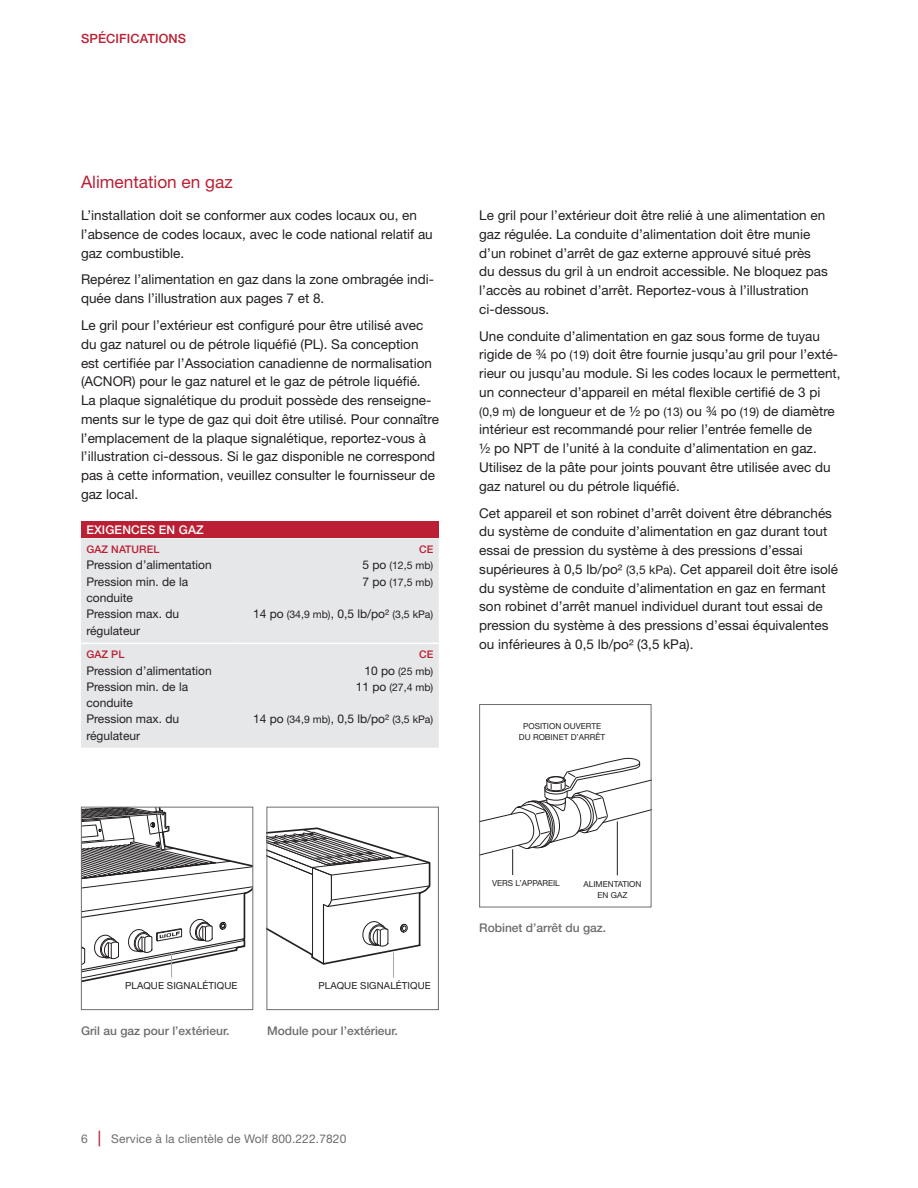
<style>
.page{position:relative;width:918px;height:1188px;background:#fff}
.page>*{position:absolute;margin:0;border:0;box-sizing:border-box;transform-origin:0 0}
.t1{font:17.25px "Helvetica Neue LT Std";color:#ba1f33}
.t2{font:13.5px/18.8px "Helvetica Neue LT Std";color:#231f20}
.t3{font:500 12.75px "Helvetica Neue LT Std";letter-spacing:.01em;color:#ba1f33}
.t4{font:12px/16.5px "Helvetica Neue LT Std";color:#231f20}
.t5{font:500 12px "Helvetica Neue LT Std";color:#6c6d70}
.t6{font:12px "Helvetica Neue LT Std";letter-spacing:.01em;color:#6c6d70}
.t7{font:500 12px "Helvetica Neue LT Std";letter-spacing:.01em;color:#fff}
.t8{font:10.5px "Helvetica Neue LT Std";color:#231f20}
.t9{font:500 10.5px "Helvetica Neue LT Std";letter-spacing:.01em;color:#ba1f33}
.t10{font:9.75px "Helvetica Neue LT Std";letter-spacing:.01em;color:#231f20}
.t11{font:9px/11.1px "Helvetica";color:#231f20}
.t12{font:8.25px/10.5px "Helvetica Neue LT Std";color:#231f20;text-align:center}
.s1{font-size:12px}
.s2{font-weight:500;font-size:15.6px;color:#ba1f33}
</style>
<div class="page">
<div style="left:81px;top:521px;width:358px;height:17px;background:#ba1f33"></div>
<div style="left:81px;top:538px;width:358px;height:210px;background:#e6e7e9"></div>
<hr style="left:81px;top:643px;width:155px;height:1px;background:#fff">
<hr style="left:236px;top:643px;width:203px;height:1px;background:#fff">
<div style="left:267px;top:807px;width:172px;height:203px;border:1px solid #6c6d70"></div>
<svg style="left:81px;top:807px;width:172px;height:190px"></svg>
<svg style="left:267px;top:827px;width:163px;height:151px"></svg>
<svg style="left:481px;top:757px;width:168px;height:118px"></svg>
<hr style="left:617px;top:822px;width:1px;height:53px;background:#231f20">
<div style="left:479px;top:704px;width:172px;height:203px;border:1px solid #6c6d70"></div>
<p class="t3" style="left:81px;top:31px;width:107px">SPÉCIFICATIONS</p>
<p class="t1" style="left:81px;top:171px;width:153px">Alimentation en gaz</p>
<p class="t2" style="left:81px;top:206px;width:353px">L’installation doit se conformer aux codes locaux ou, en l’absence de codes locaux, avec le code national relatif au gaz combustible.</p>
<p class="t2" style="left:81px;top:270px;width:355px">Repérez l’alimentation en gaz dans la zone ombragée indi&shy;quée dans l’illustration aux pages 7 et 8.</p>
<p class="t2" style="left:81px;top:316px;width:360px">Le gril pour l’extérieur est configuré pour être utilisé avec du gaz naturel ou de pétrole liquéfié (PL). Sa conception est certifiée par l’Association canadienne de normalisation (ACNOR) pour le gaz naturel et le gaz de pétrole liquéfié.<br>La plaque signalétique du produit possède des renseigne&shy;ments sur le type de gaz qui doit être utilisé. Pour connaître l’emplacement de la plaque signalétique, reportez-vous à l’illustration ci-dessous. Si le gaz disponible ne correspond pas à cette information, veuillez consulter le fournisseur de gaz local.</p>
<p class="t7" style="left:86px;top:523px;width:119px">EXIGENCES EN GAZ</p>
<p class="t9" style="left:86px;top:543px;width:75px">GAZ NATUREL</p>
<p class="t9" style="left:419px;top:543px;width:16px">CE</p>
<p class="t4" style="left:86px;top:557px;width:127px">Pression d’alimentation</p>
<p class="t8" style="left:362px;top:559px;width:72px"><span class="s1">5 po</span> (12,5 mb)</p>
<p class="t4" style="left:86px;top:573px;width:103px">Pression min. de la conduite</p>
<p class="t8" style="left:362px;top:576px;width:72px"><span class="s1">7 po</span> (17,5 mb)</p>
<p class="t4" style="left:86px;top:606px;width:94px">Pression max. du régulateur</p>
<p class="t8" style="left:253px;top:608px;width:182px"><span class="s1">14 po</span> (34,9 mb)<span class="s1">, 0,5 lb/po²</span> (3,5 kPa)</p>
<p class="t9" style="left:86px;top:648px;width:40px">GAZ PL</p>
<p class="t9" style="left:419px;top:648px;width:16px">CE</p>
<p class="t4" style="left:86px;top:662px;width:127px">Pression d’alimentation</p>
<p class="t8" style="left:365px;top:665px;width:70px"><span class="s1">10 po</span> (25 mb)</p>
<p class="t4" style="left:86px;top:678px;width:103px">Pression min. de la conduite</p>
<p class="t8" style="left:356px;top:681px;width:79px"><span class="s1">11 po</span> (27,4 mb)</p>
<p class="t4" style="left:86px;top:711px;width:94px">Pression max. du régulateur</p>
<p class="t8" style="left:253px;top:713px;width:182px"><span class="s1">14 po</span> (34,9 mb)<span class="s1">, 0,5 lb/po²</span> (3,5 kPa)</p>
<p class="t2" style="left:479px;top:206px;width:350px">Le gril pour l’extérieur doit être relié à une alimentation en gaz régulée. La conduite d’alimentation doit être munie d’un robinet d’arrêt de gaz externe approuvé situé près du dessus du gril à un endroit accessible. Ne bloquez pas l’accès au robinet d’arrêt. Reportez-vous à l’illustration ci-dessous.</p>
<p class="t2" style="left:479px;top:326px;width:363px">Une conduite d’alimentation en gaz sous forme de tuyau rigide de ¾ po <span class="s1">(19)</span> doit être fournie jusqu’au gril pour l’exté&shy;rieur ou jusqu’au module. Si les codes locaux le permettent, un connecteur d’appareil en métal flexible certifié de 3 pi <span class="s1">(0,9 m)</span> de longueur et de ½ po <span class="s1">(13)</span> ou ¾ po <span class="s1">(19)</span> de diamètre intérieur est recommandé pour relier l’entrée femelle de<br>½ po NPT de l’unité à la conduite d’alimentation en gaz.<br>Utilisez de la pâte pour joints pouvant être utilisée avec du gaz naturel ou du pétrole liquéfié.</p>
<p class="t2" style="left:479px;top:503px;width:360px">Cet appareil et son robinet d’arrêt doivent être débranchés du système de conduite d’alimentation en gaz durant tout essai de pression du système à des pressions d’essai supérieures à 0,5 lb/po² <span class="s1">(3,5 kPa)</span>. Cet appareil doit être isolé du système de conduite d’alimentation en gaz en fermant son robinet d’arrêt manuel individuel durant tout essai de pression du système à des pressions d’essai équivalentes ou inférieures à 0,5 lb/po² (3,5 kPa).</p>
<p class="t12" style="left:519px;top:721px;width:88px">POSITION OUVERTE<br>DU ROBINET D’ARRÊT</p>
<p class="t11" style="left:529px;top:722px;width:75px">SHUT-OFF VALVE<br>OPEN POSITION</p>
<p class="t10" style="left:125px;top:980px;width:114px">PLAQUE SIGNALÉTIQUE</p>
<p class="t10" style="left:318px;top:980px;width:114px">PLAQUE SIGNALÉTIQUE</p>
<p class="t5" style="left:81px;top:1024px;width:150px">Gril au gaz pour l’extérieur.</p>
<p class="t5" style="left:267px;top:1024px;width:132px">Module pour l’extérieur.</p>
<p class="t6" style="left:81px;top:1131px;width:267px">6 <span class="s2">|</span> Service à la clientèle de Wolf 800.222.7820</p>
<p class="t11" style="left:492px;top:877px;width:66px">TO APPLIANCE</p>
<p class="t11" style="left:582px;top:877px;width:57px">GAS SUPPLY</p>
<p class="t5" style="left:479px;top:921px;width:128px">Robinet d’arrêt du gaz.</p>
<p class="t12" style="left:492px;top:878px;width:69px">VERS L’APPAREIL</p>
<p class="t12" style="left:584px;top:879px;width:59px">ALIMENTATION<br>EN GAZ</p>
</div>
